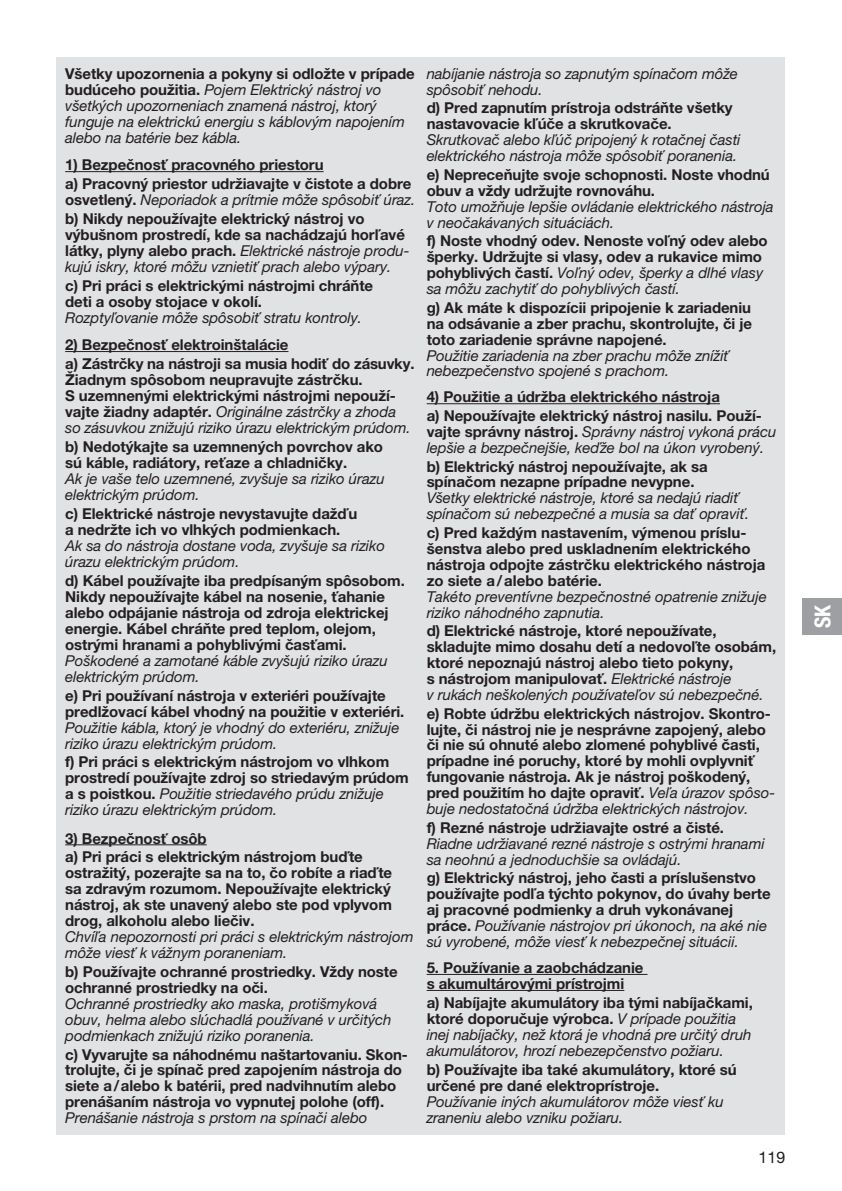
<style>
.page{position:relative;width:842px;height:1191px;background:#fff}
.page>*{position:absolute;margin:0;border:0;box-sizing:border-box;transform-origin:0 0}
.t1{font:22px "GARDENA Pro Bo Cond";color:#fff}
.t2{font:16px "GARDENA Pro";color:#231f20}
.t3{font:700 15px/16px "GARDENA Pro";letter-spacing:-.005em;color:#231f20}
.t4{font:italic 15px/16px "GARDENA Pro";letter-spacing:-.005em;color:#231f20}
.s1{font-weight:700;font-style:normal}
.s2{font-weight:400;font-style:italic}
</style>
<div class="page">
<div style="left:802px;top:598px;width:40px;height:36px;background:#9d9fa2"></div>
<div style="left:57px;top:57px;width:728px;height:1077px;background:#e1e2e4"></div>
<hr style="left:65px;top:171px;width:259px;height:1px;background:#231f20">
<hr style="left:65px;top:351px;width:223px;height:1px;background:#231f20">
<hr style="left:65px;top:844px;width:142px;height:1px;background:#231f20">
<hr style="left:427px;top:403px;width:293px;height:1px;background:#231f20">
<hr style="left:427px;top:974px;width:220px;height:1px;background:#231f20">
<hr style="left:427px;top:990px;width:197px;height:1px;background:#231f20">
<p class="t4" style="left:65px;top:65px;width:351px"><span class="s1">Všetky upozornenia a pokyny si odložte v prípade budúceho použitia.</span> Pojem Elektrický nástroj vo všetkých upozorneniach znamená nástroj, ktorý funguje na elektrickú energiu s káblovým napojením alebo na batérie bez kábla.</p>
<p class="t3" style="left:65px;top:155px;width:348px;line-height:18.8px">1) Bezpečnosť pracovného priestoru<br>a) Pracovný priestor udržiavajte v čistote a dobre</p>
<p class="t3" style="left:65px;top:190px;width:352px;line-height:18.8px">osvetlený. <span class="s2">Neporiadok a prítmie môže spôsobiť úraz. </span>b) Nikdy nepoužívajte elektrický nástroj vo</p>
<p class="t4" style="left:65px;top:226px;width:346px"><span class="s1">výbušnom prostredí, kde sa nachádzajú horľavé látky, plyny alebo prach.</span> Elektrické nástroje produ&shy;kujú iskry, ktoré môžu vznietiť prach alebo výpary.</p>
<p class="t3" style="left:65px;top:277px;width:309px">c) Pri práci s elektrickými nástrojmi chráňte deti a osoby stojace v okolí.</p>
<p class="t4" style="left:65px;top:309px;width:298px">Rozptyľovanie môže spôsobiť stratu kontroly.</p>
<p class="t3" style="left:65px;top:335px;width:351px;line-height:18.8px">2) Bezpečnosť elektroinštalácie<br>a) Zástrčky na nástroji sa musia hodiť do zásuvky.</p>
<p class="t3" style="left:65px;top:371px;width:347px">Žiadnym spôsobom neupravujte zástrčku.<br>S uzemnenými elektrickými nástrojmi nepouží&shy;vajte žiadny adaptér. <span class="s2">Originálne zástrčky a zhoda so zásuvkou znižujú riziko úrazu elektrickým prúdom.</span></p>
<p class="t3" style="left:65px;top:438px;width:319px">b) Nedotýkajte sa uzemnených povrchov ako sú káble, radiátory, reťaze a chladničky.</p>
<p class="t4" style="left:65px;top:470px;width:321px">Ak je vaše telo uzemnené, zvyšuje sa riziko úrazu elektrickým prúdom.</p>
<p class="t3" style="left:65px;top:505px;width:294px">c) Elektrické nástroje nevystavujte dažďu a nedržte ich vo vlhkých podmienkach.</p>
<p class="t4" style="left:65px;top:537px;width:321px">Ak sa do nástroja dostane voda, zvyšuje sa riziko úrazu elektrickým prúdom.</p>
<p class="t3" style="left:65px;top:572px;width:341px">d) Kábel používajte iba predpísaným spôsobom.<br>Nikdy nepoužívajte kábel na nosenie, ťahanie alebo odpájanie nástroja od zdroja elektrickej energie. Kábel chráňte pred teplom, olejom, ostrými hranami a pohyblivými časťami.</p>
<p class="t4" style="left:65px;top:652px;width:324px">Poškodené a zamotané káble zvyšujú riziko úrazu elektrickým prúdom.</p>
<p class="t3" style="left:65px;top:687px;width:341px">e) Pri používaní nástroja v exteriéri používajte predlžovací kábel vhodný na použitie v exteriéri.</p>
<p class="t4" style="left:65px;top:719px;width:336px">Použitie kábla, ktorý je vhodný do exteriéru, znižuje riziko úrazu elektrickým prúdom.</p>
<p class="t3" style="left:65px;top:753px;width:345px">f) Pri práci s elektrickým nástrojom vo vlhkom prostredí používajte zdroj so striedavým prúdom a s poistkou. <span class="s2">Použitie striedavého prúdu znižuje riziko úrazu elektrickým prúdom.</span></p>
<p class="t3" style="left:65px;top:828px;width:299px;line-height:18.8px">3) Bezpečnosť osôb<br>a) Pri práci s elektrickým nástrojom buďte</p>
<p class="t3" style="left:65px;top:864px;width:328px;text-align:justify">ostražitý, pozerajte sa na to, čo robíte a riaďte sa zdravým rozumom. Nepoužívajte elektrický nástroj, ak ste unavený alebo ste pod vplyvom drog, alkoholu alebo liečiv.</p>
<p class="t4" style="left:65px;top:929px;width:350px">Chvíľa nepozornosti pri práci s elektrickým nástrojom môže viesť k vážnym poraneniam.</p>
<p class="t3" style="left:65px;top:963px;width:334px">b) Používajte ochranné prostriedky. Vždy noste ochranné prostriedky na oči.</p>
<p class="t4" style="left:65px;top:995px;width:328px">Ochranné prostriedky ako maska, protišmyková obuv, helma alebo slúchadlá používané v určitých podmienkach znižujú riziko poranenia.</p>
<p class="t3" style="left:65px;top:1046px;width:344px">c) Vyvarujte sa náhodnému naštartovaniu. Skon&shy;trolujte, či je spínač pred zapojením nástroja do siete a/alebo k batérii, pred nadvihnutím alebo prenášaním nástroja vo vypnutej polohe (off).</p>
<p class="t4" style="left:65px;top:1109px;width:304px">Prenášanie nástroja s prstom na spínači alebo</p>
<p class="t4" style="left:427px;top:65px;width:313px">nabíjanie nástroja so zapnutým spínačom môže spôsobiť nehodu.</p>
<p class="t3" style="left:427px;top:100px;width:308px">d) Pred zapnutím prístroja odstráňte všetky nastavovacie kľúče a skrutkovače.</p>
<p class="t4" style="left:427px;top:132px;width:315px">Skrutkovač alebo kľúč pripojený k rotačnej časti elektrického nástroja môže spôsobiť poranenia.</p>
<p class="t3" style="left:427px;top:166px;width:345px">e) Nepreceňujte svoje schopnosti. Noste vhodnú obuv a vždy udržujte rovnováhu.</p>
<p class="t4" style="left:427px;top:198px;width:349px">Toto umožňuje lepšie ovládanie elektrického nástroja v neočakávaných situáciách.</p>
<p class="t3" style="left:427px;top:233px;width:343px">f) Noste vhodný odev. Nenoste voľný odev alebo šperky. Udržujte si vlasy, odev a rukavice mimo pohyblivých častí. <span class="s2">Voľný odev, šperky a dlhé vlasy sa môžu zachytiť do pohyblivých častí.</span></p>
<p class="t3" style="left:427px;top:299px;width:327px;text-align:justify">g) Ak máte k dispozícii pripojenie k zariadeniu na odsávanie a zber prachu, skontrolujte, či je toto zariadenie správne napojené.</p>
<p class="t4" style="left:427px;top:347px;width:304px">Použitie zariadenia na zber prachu môže znížiť nebezpečenstvo spojené s prachom.</p>
<p class="t3" style="left:427px;top:387px;width:337px;line-height:18.8px">4) Použitie a údržba elektrického nástroja<br>a) Nepoužívajte elektrický nástroj nasilu. Použí-</p>
<p class="t4" style="left:427px;top:423px;width:351px"><span class="s1">vajte správny nástroj.</span> Správny nástroj vykoná prácu lepšie a bezpečnejšie, keďže bol na úkon vyrobený.</p>
<p class="t3" style="left:427px;top:458px;width:283px">b) Elektrický nástroj nepoužívajte, ak sa spínačom nezapne prípadne nevypne.</p>
<p class="t4" style="left:427px;top:490px;width:324px">Všetky elektrické nástroje, ktoré sa nedajú riadiť spínačom sú nebezpečné a musia sa dať opraviť.</p>
<p class="t3" style="left:427px;top:524px;width:340px">c) Pred každým nastavením, výmenou príslu&shy;šenstva alebo pred uskladnením elektrického nástroja odpojte zástrčku elektrického nástroja zo siete a/alebo batérie.</p>
<p class="t4" style="left:427px;top:588px;width:342px">Takéto preventívne bezpečnostné opatrenie znižuje riziko náhodného zapnutia.</p>
<p class="t3" style="left:427px;top:622px;width:351px">d) Elektrické nástroje, ktoré nepoužívate, skladujte mimo dosahu detí a nedovoľte osobám, ktoré nepoznajú nástroj alebo tieto pokyny,<br>s nástrojom manipulovať. <span class="s2">Elektrické nástroje<br>v rukách neškolených používateľov sú nebezpečné.</span></p>
<p class="t3" style="left:427px;top:705px;width:350px">e) Robte údržbu elektrických nástrojov. Skontro&shy;lujte, či nástroj nie je nesprávne zapojený, alebo či nie sú ohnuté alebo zlomené pohyblivé časti, prípadne iné poruchy, ktoré by mohli ovplyvniť fungovanie nástroja. Ak je nástroj poškodený, pred použitím ho dajte opraviť. <span class="s2">Veľa úrazov spôso&shy;buje nedostatočná údržba elektrických nástrojov.</span></p>
<p class="t3" style="left:427px;top:819px;width:299px">f) Rezné nástroje udržiavajte ostré a čisté.</p>
<p class="t4" style="left:427px;top:835px;width:340px">Riadne udržiavané rezné nástroje s ostrými hranami sa neohnú a jednoduchšie sa ovládajú.</p>
<p class="t3" style="left:427px;top:869px;width:346px">g) Elektrický nástroj, jeho časti a príslušenstvo používajte podľa týchto pokynov, do úvahy berte aj pracovné podmienky a druh vykonávanej práce. <span class="s2">Používanie nástrojov pri úkonoch, na aké nie sú vyrobené, môže viesť k nebezpečnej situácii.</span></p>
<p class="t3" style="left:427px;top:959px;width:218px">5. Používanie a zaobchádzanie s akumultárovými prístrojmi</p>
<p class="t4" style="left:427px;top:994px;width:328px"><span class="s1">a) Nabíjajte akumulátory iba tými nabíjačkami, ktoré doporučuje výrobca.</span> V prípade použitia inej nabíjačky, než ktorá je vhodná pre určitý druh akumulátorov, hrozí nebezepčenstvo požiaru.</p>
<p class="t3" style="left:427px;top:1061px;width:312px">b) Používajte iba také akumulátory, ktoré sú určené pre dané elektroprístroje.</p>
<p class="t4" style="left:427px;top:1093px;width:298px">Používanie iných akumulátorov môže viesť ku zraneniu alebo vzniku požiaru.</p>
<p class="t2" style="left:759px;top:1147px;width:28px">119</p>
<h1 class="t1" style="left:809px;top:628px;width:25px;rotate:-90deg">SK</h1>
</div>
